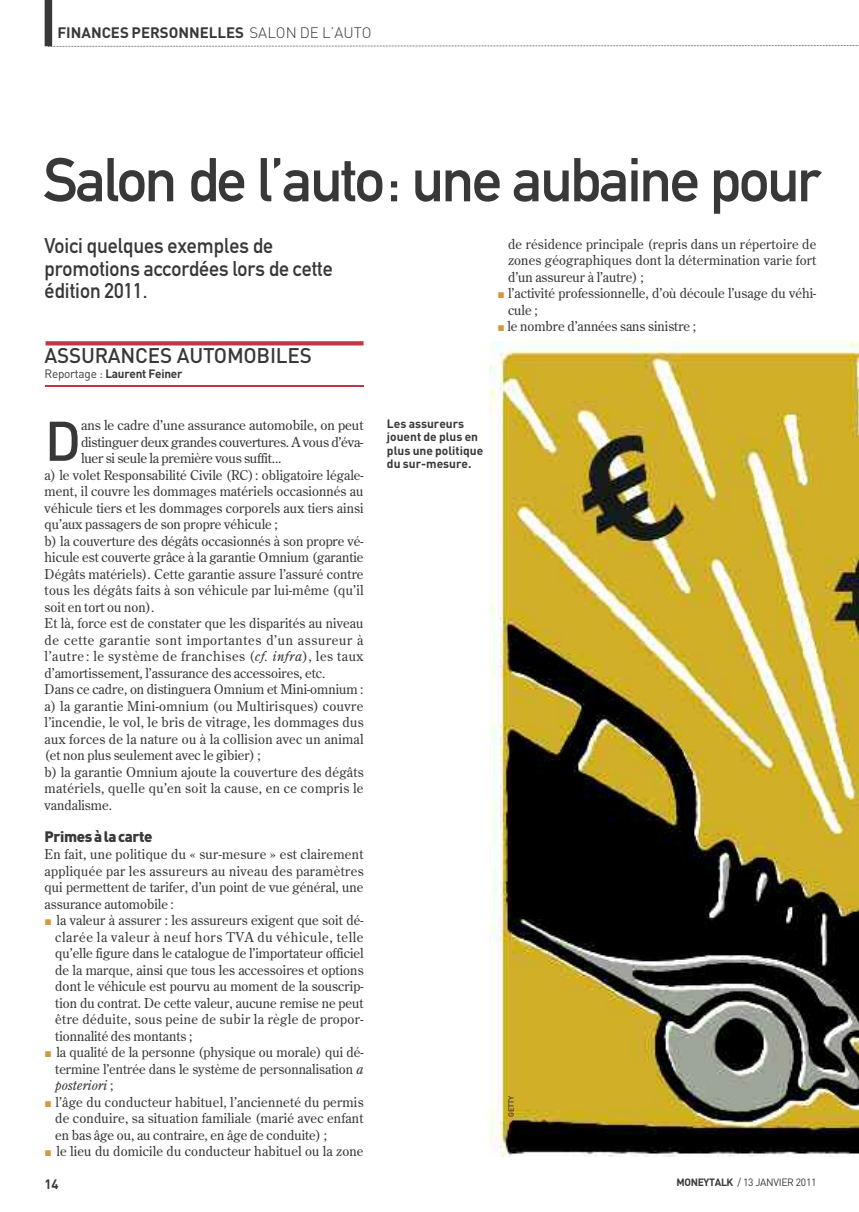
<style>
.page{position:relative;width:859px;height:1212px;background:#fff}
.page>*{position:absolute;margin:0;border:0;box-sizing:border-box;transform-origin:0 0}
.t1{font:60.75px "DIN Mittelschrift LT";letter-spacing:-.04em;color:#393839}
.t2{font:500 54.9px "DIN";color:#393839}
.t3{font:21px/22.5px "DIN Mittelschrift LT Alternate";color:#393839;scale:.95 1}
.t4{font:500 21px "DIN";letter-spacing:-.01em;color:#393839}
.t5{font:700 15px "DIN";color:#393839}
.t6{font:900 15px "DIN";letter-spacing:-.03em;color:#393839}
.t7{font:13.5px/16.5px "Century Old Style";color:#393839;text-align:justify}
.t8{font:13.5px "Century Old Style";letter-spacing:.02em;color:#393839}
.t9{font:13.5px "Century Old Style";letter-spacing:.03em;color:#393839}
.t10{font:13.5px "Century Old Style";letter-spacing:.045em;color:#393839}
.t11{font:13.5px "Century Old Style";letter-spacing:.05em;color:#393839}
.t12{font:700 13.5px "DIN";color:#393839;scale:.96 1}
.t13{font:700 12px/13.5px "DIN";color:#393839}
.t14{font:700 12px "DIN";letter-spacing:-.02em;color:#393839}
.t15{font:10.5px "DIN";letter-spacing:-.03em;color:#393839}
.t16{font:500 7.5px "DIN";color:#393839}
.s1{font-weight:300}
.s2{font-weight:400}
.s3{font-family:"European Pi Three";color:#d19943}
.s4{font-style:italic}
.s5{font-weight:700}
</style>
<div class="page">
<div style="left:45px;top:0;width:7px;height:46px;background:#393839"></div>
<svg style="left:48px;top:44px;width:811px;height:3px"></svg>
<hr style="left:46px;top:386px;width:318px;height:1px;background:#bd3844">
<svg style="left:46px;top:341px;width:318px;height:4px"></svg>
<img style="left:489px;top:342px;width:370px;height:815px">
<p class="t5" style="left:57px;top:24px;width:316px">FINANCES PERSONNELLES <span class="s1">SALON DE L’AUTO</span></p>
<h1 class="t1" style="left:43px;top:158px;width:779px">Salon de l’auto: une aubaine pour</h1>
<h3 class="t3" style="left:45px;top:236px;width:305px">Voici quelques exemples de promotions accordées lors de cette édition 2011.</h3>
<h3 class="t4" style="left:45px;top:344px;width:269px">ASSURANCES AUTOMOBILES</h3>
<p class="t14" style="left:45px;top:366px;width:139px"><span class="s2">Reportage :</span> Laurent Feiner</p>
<p class="t7" style="left:508px;top:236px;width:310px">de résidence principale (repris dans un répertoire de zones géographiques dont la détermination varie fort d’un assureur à l’autre) ;</p>
<p class="t7" style="left:508px;top:285px;width:310px;text-indent:-11px"><span class="s3">-</span> l’activité professionnelle, d’où découle l’usage du véhi&shy;cule ;</p>
<p class="t7" style="left:497px;top:318px;width:200px"><span class="s3">-</span> le nombre d’années sans sinistre ;</p>
<p class="t13" style="left:387px;top:416px;width:98px">Les assureurs jouent de plus en plus une politique du sur-mesure.</p>
<h2 class="t2" style="left:45px;top:409px;width:38px">D</h2>
<p class="t7" style="left:81px;top:417px;width:284px">ans le cadre d’une assurance automobile, on peut</p>
<p class="t7" style="left:81px;top:434px;width:284px">distinguer deux grandes couvertures. A vous d’éva-</p>
<p class="t7" style="left:81px;top:450px;width:202px">luer si seule la première vous suffit...</p>
<p class="t7" style="left:45px;top:467px;width:320px">a) le volet Responsabilité Civile (RC): obligatoire légale-</p>
<p class="t7" style="left:45px;top:483px;width:320px">ment, il couvre les dommages matériels occasionnés au</p>
<p class="t7" style="left:45px;top:500px;width:320px">véhicule tiers et les dommages corporels aux tiers ainsi</p>
<p class="t7" style="left:45px;top:516px;width:235px">qu’aux passagers de son propre véhicule ;</p>
<p class="t7" style="left:45px;top:533px;width:320px">b) la couverture des dégâts occasionnés à son propre vé-</p>
<p class="t7" style="left:45px;top:549px;width:320px">hicule est couverte grâce à la garantie Omnium (garantie</p>
<p class="t7" style="left:45px;top:566px;width:320px">Dégâts matériels). Cette garantie assure l’assuré contre</p>
<p class="t8" style="left:45px;top:583px;width:320px">tous les dégâts faits à son véhicule par lui-même (qu’il</p>
<p class="t7" style="left:45px;top:599px;width:111px">soit en tort ou non).</p>
<p class="t7" style="left:45px;top:615px;width:320px">Et là, force est de constater que les disparités au niveau</p>
<p class="t11" style="left:45px;top:632px;width:320px">de cette garantie sont importantes d’un assureur à</p>
<p class="t10" style="left:45px;top:649px;width:320px">l’autre: le système de franchises (<span class="s4">cf. infra</span>), les taux</p>
<p class="t7" style="left:45px;top:665px;width:282px">d’amortissement, l’assurance des accessoires, etc.</p>
<p class="t7" style="left:45px;top:681px;width:320px">Dans ce cadre, on distinguera Omnium et Mini-omnium :</p>
<p class="t9" style="left:45px;top:698px;width:320px">a) la garantie Mini-omnium (ou Multirisques) couvre</p>
<p class="t8" style="left:45px;top:715px;width:320px">l’incendie, le vol, le bris de vitrage, les dommages dus</p>
<p class="t8" style="left:45px;top:731px;width:320px">aux forces de la nature ou à la collision avec un animal</p>
<p class="t7" style="left:45px;top:747px;width:218px">(et non plus seulement avec le gibier) ;</p>
<p class="t7" style="left:45px;top:764px;width:320px">b) la garantie Omnium ajoute la couverture des dégâts</p>
<p class="t9" style="left:45px;top:781px;width:320px">matériels, quelle qu’en soit la cause, en ce compris le</p>
<p class="t7" style="left:45px;top:797px;width:69px">vandalisme.</p>
<p class="t6" style="left:45px;top:828px;width:109px">Primesàlacarte</p>
<p class="t7" style="left:45px;top:846px;width:320px">En fait, une politique du « sur-mesure » est clairement appliquée par les assureurs au niveau des paramètres qui permettent de tarifer, d’un point de vue général, une assurance automobile :</p>
<p class="t7" style="left:55px;top:912px;width:310px;text-indent:-11px"><span class="s3">-</span> la valeur à assurer : les assureurs exigent que soit dé&shy;clarée la valeur à neuf hors TVA du véhicule, telle qu’elle figure dans le catalogue de l’importateur officiel de la marque, ainsi que tous les accessoires et options dont le véhicule est pourvu au moment de la souscrip&shy;tion du contrat. De cette valeur, aucune remise ne peut être déduite, sous peine de subir la règle de propor&shy;tionnalité des montants ;</p>
<p class="t7" style="left:55px;top:1044px;width:310px;text-indent:-11px"><span class="s3">-</span> la qualité de la personne (physique ou morale) qui dé&shy;termine l’entrée dans le système de personnalisation <span class="s4">a posteriori</span> ;</p>
<p class="t7" style="left:55px;top:1094px;width:310px;text-indent:-11px"><span class="s3">-</span> l’âge du conducteur habituel, l’ancienneté du permis de conduire, sa situation familiale (marié avec enfant en bas âge ou, au contraire, en âge de conduite) ;</p>
<p class="t7" style="left:45px;top:1143px;width:320px"><span class="s3">-</span> le lieu du domicile du conducteur habituel ou la zone</p>
<p class="t12" style="left:45px;top:1176px;width:16px">14</p>
<p class="t15" style="left:676px;top:1176px;width:142px"><span class="s5">MONEYTALK</span> / 13 JANVIER 2011</p>
<p class="t16" style="left:507px;top:1117px;width:23px;rotate:-90deg">GETTY</p>
</div>
